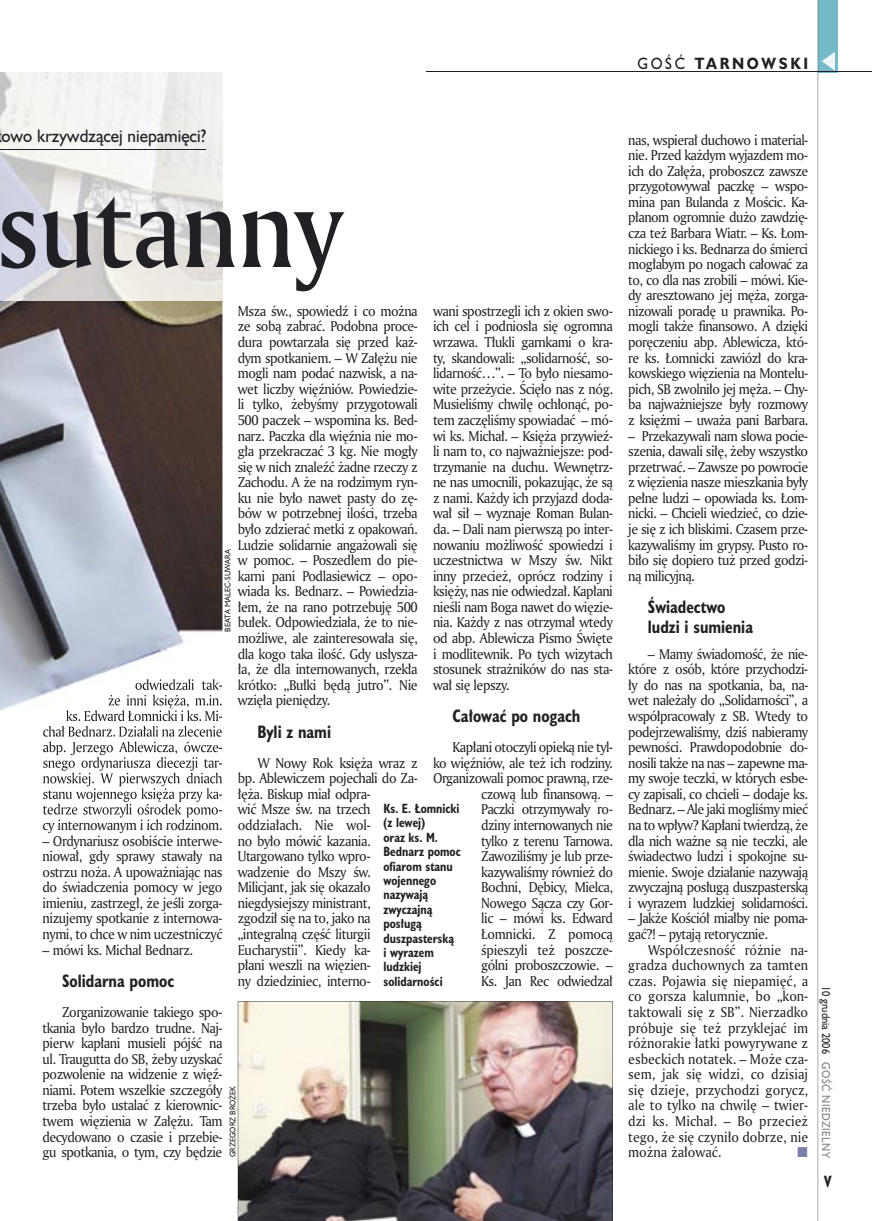
<style>
.page{position:relative;width:872px;height:1221px;background:#fff}
.page>*{position:absolute;margin:0;border:0;box-sizing:border-box;transform-origin:0 0}
.t1{font:108px "Amerigo Md PL";color:#212125;scale:.9 1}
.t2{font:700 16.5px/19.5px "Humanst 521 Cn PL";color:#212125;scale:.94 1}
.t3{font:16.5px "Humanst 521 PL";color:#212125;scale:.94 1}
.t4{font:700 15px "Humanst 521 PL";letter-spacing:.2em;color:#212125;scale:.9 1}
.t5{font:700 15px "Humanst 521 Cn PL";color:#212125;scale:.94 1}
.t6{font:13.8px/15.6px "Amerigo PL";letter-spacing:-.035em;color:#212125;text-align:justify;scale:.94 1}
.t7{font:700 12.3px/14.4px "Humanst 521 Cn PL";color:#212125;scale:.94 1}
.t8{font:10.5px "Humanst 521 PL";letter-spacing:.05em;color:#7f7e83;scale:.9 1}
.t9{font:10.5px "Humanst 521 PL";color:#212125;scale:.9 1}
.t10{font:7.5px "Humanst 521 PL";color:#212125;scale:.94 1}
.s1{font-weight:400}
</style>
<div class="page">
<div style="left:818px;top:0;width:19px;height:72px;background:#76baca"></div>
<hr style="left:817px;top:0;width:1px;height:1220px;background:#212125">
<svg style="left:821px;top:52px;width:14px;height:19px"></svg>
<hr style="left:425px;top:72px;width:447px;height:1px;background:#212125">
<img style="left:238px;top:1001px;width:375px;height:219px">
<img style="left:0;top:72px;width:222px;height:746px">
<img style="left:135px;top:679px;width:87px;height:11px">
<img style="left:108px;top:694px;width:114px;height:14px">
<img style="left:66px;top:710px;width:156px;height:11px">
<img style="left:43px;top:725px;width:179px;height:11px">
<img style="left:43px;top:741px;width:179px;height:14px">
<img style="left:43px;top:757px;width:179px;height:13px">
<img style="left:43px;top:772px;width:179px;height:14px">
<img style="left:43px;top:788px;width:179px;height:15px">
<img style="left:43px;top:803px;width:179px;height:14px">
<img style="left:44px;top:819px;width:174px;height:5px">
<hr style="left:0;top:149px;width:206px;height:1px;background:#212125">
<p class="t4" style="left:637px;top:53px;width:191px"><span class="s1">GOŚĆ</span> TARNOWSKI</p>
<p class="t3" style="left:1px;top:124px;width:219px">owo krzywdzącej niepamięci?</p>
<h1 class="t1" style="left:-3px;top:156px;width:385px">sutanny</h1>
<p class="t6" style="left:238px;top:303px;width:193px">Msza św., spowiedź i co można ze sobą zabrać. Podobna proce&shy;dura powtarzała się przed każ&shy;dym spotkaniem. – W Załężu nie mogli nam podać nazwisk, a na&shy;wet liczby więźniów. Powiedzie&shy;li tylko, żebyśmy przygotowali 500 paczek – wspomina ks. Bed&shy;narz. Paczka dla więźnia nie mo&shy;gła przekraczać 3 kg. Nie mogły się w nich znaleźć żadne rzeczy z Zachodu. A że na rodzimym ryn&shy;ku nie było nawet pasty do zę&shy;bów w potrzebnej ilości, trzeba było zdzierać metki z opakowań.<br>Ludzie solidarnie angażowali się w pomoc. – Poszedłem do pie&shy;karni pani Podlasiewicz – opo&shy;wiada ks. Bednarz. – Powiedzia&shy;łem, że na rano potrzebuję 500 bułek. Odpowiedziała, że to nie&shy;możliwe, ale zainteresowała się, dla kogo taka ilość. Gdy usłysza&shy;ła, że dla internowanych, rzekła krótko: „Bułki będą jutro”. Nie wzięła pieniędzy.</p>
<p class="t2" style="left:257px;top:721px;width:80px">Byli z nami</p>
<p class="t6" style="left:238px;top:754px;width:193px;text-align:left;text-indent:20px">W Nowy Rok księża wraz z bp. Ablewiczem pojechali do Za&shy;łęża. Biskup miał odpra-<br>wić Msze św. na trzech oddziałach. Nie wol-<br>no było mówić kazania.<br>Utargowano tylko wpro&shy;wadzenie do Mszy św.<br>Milicjant, jak się okazało niegdysiejszy ministrant,<br>zgodził się na to, jako na „integralną część liturgii<br>Eucharystii”. Kiedy ka-<br>płani weszli na więzien-<br>ny dziedziniec, interno-</p>
<p class="t6" style="left:433px;top:303px;width:193px">wani spostrzegli ich z okien swo&shy;ich cel i podniosła się ogromna wrzawa. Tłukli garnkami o kra&shy;ty, skandowali: „solidarność, so&shy;lidarność…”. – To było niesamo&shy;wite przeżycie. Ścięło nas z nóg.<br>Musieliśmy chwilę ochłonąć, po&shy;tem zaczęliśmy spowiadać – mó&shy;wi ks. Michał. – Księża przywieź&shy;li nam to, co najważniejsze: pod&shy;trzymanie na duchu. Wewnętrz&shy;ne nas umocnili, pokazując, że są z nami. Każdy ich przyjazd doda&shy;wał sił – wyznaje Roman Bulan&shy;da. – Dali nam pierwszą po inter&shy;nowaniu możliwość spowiedzi i uczestnictwa w Mszy św. Nikt inny przecież, oprócz rodziny i księży, nas nie odwiedzał. Kapłani nieśli nam Boga nawet do więzie&shy;nia. Każdy z nas otrzymał wtedy od abp. Ablewicza Pismo Święte i modlitewnik. Po tych wizytach stosunek strażników do nas sta&shy;wał się lepszy.</p>
<p class="t2" style="left:452px;top:705px;width:137px">Całować po nogach</p>
<p class="t6" style="left:433px;top:739px;width:193px;text-align:right">Kapłani otoczyli opieką nie tyl-<br>ko więźniów, ale też ich rodziny.<br>Organizowali pomoc prawną, rze&shy;czową lub finansową. –<br>Paczki otrzymywały ro-<br>dziny internowanych nie<br>tylko z terenu Tarnowa.<br>Zawoziliśmy je lub prze&shy;kazywaliśmy również do<br>Bochni, Dębicy, Mielca,<br>Nowego Sącza czy Gor-<br>lic – mówi ks. Edward<br>Łomnicki. Z pomocą śpieszyli też poszcze-<br>gólni proboszczowie. –<br>Ks. Jan Rec odwiedzał</p>
<p class="t10" style="left:223px;top:631px;width:89px;rotate:-90deg">BEATA MALEC-SUWARA</p>
<p class="t7" style="left:383px;top:800px;width:84px">Ks. E. Łomnicki (z lewej)<br>oraz ks. M.<br>Bednarz pomoc ofiarom stanu wojennego nazywają zwyczajną posługą duszpasterską<br>i wyrazem ludzkiej solidarności</p>
<p class="t6" style="left:43px;top:816px;width:193px">cy internowanym i ich rodzinom.</p>
<p class="t6" style="left:43px;top:832px;width:193px">– Ordynariusz osobiście interwe&shy;niował, gdy sprawy stawały na ostrzu noża. A upoważniając nas do świadczenia pomocy w jego imieniu, zastrzegł, że jeśli zorga&shy;nizujemy spotkanie z internowa&shy;nymi, to chce w nim uczestniczyć</p>
<p class="t6" style="left:43px;top:941px;width:162px">– mówi ks. Michał Bednarz.</p>
<p class="t2" style="left:62px;top:970px;width:121px">Solidarna pomoc</p>
<p class="t6" style="left:43px;top:1003px;width:193px;text-indent:20px">Zorganizowanie takiego spo&shy;tkania było bardzo trudne. Naj&shy;pierw kapłani musieli pójść na ul. Traugutta do SB, żeby uzyskać pozwolenie na widzenie z więź&shy;niami. Potem wszelkie szczegóły trzeba było ustalać z kierownic&shy;twem więzienia w Załężu. Tam decydowano o czasie i przebie&shy;gu spotkania, o tym, czy będzie</p>
<p class="t10" style="left:227px;top:1156px;width:77px;rotate:-90deg">GRZEGORZ BROŻEK</p>
<p class="t6" style="left:628px;top:131px;width:193px">nas, wspierał duchowo i material&shy;nie. Przed każdym wyjazdem mo&shy;ich do Załęża, proboszcz zawsze przygotowywał paczkę – wspo&shy;mina pan Bulanda z Mościc. Ka&shy;płanom ogromnie dużo zawdzię&shy;cza też Barbara Wiatr. – Ks. Łom&shy;nickiego i ks. Bednarza do śmierci mogłabym po nogach całować za to, co dla nas zrobili – mówi. Kie&shy;dy aresztowano jej męża, zorga&shy;nizowali poradę u prawnika. Po&shy;mogli także finansowo. A dzięki poręczeniu abp. Ablewicza, któ&shy;re ks. Łomnicki zawiózł do kra&shy;kowskiego więzienia na Montelu&shy;pich, SB zwolniło jej męża. – Chy&shy;ba najważniejsze były rozmowy z księżmi – uważa pani Barbara.</p>
<p class="t6" style="left:628px;top:427px;width:193px">– Przekazywali nam słowa pocie&shy;szenia, dawali siłę, żeby wszystko przetrwać. – Zawsze po powrocie z więzienia nasze mieszkania były pełne ludzi – opowiada ks. Łom&shy;nicki. – Chcieli wiedzieć, co dzie&shy;je się z ich bliskimi. Czasem prze&shy;kazywaliśmy im grypsy. Pusto ro&shy;biło się dopiero tuż przed godzi&shy;ną milicyjną.</p>
<p class="t2" style="left:648px;top:596px;width:113px">Świadectwo ludzi i sumienia</p>
<p class="t6" style="left:628px;top:645px;width:193px;text-indent:20px">– Mamy świadomość, że nie&shy;które z osób, które przychodzi&shy;ły do nas na spotkania, ba, na&shy;wet należały do „Solidarności”, a współpracowały z SB. Wtedy to podejrzewaliśmy, dziś nabieramy pewności. Prawdopodobnie do&shy;nosili także na nas – zapewne ma&shy;my swoje teczki, w których esbe&shy;cy zapisali, co chcieli – dodaje ks.<br>Bednarz. – Ale jaki mogliśmy mieć na to wpływ? Kapłani twierdzą, że dla nich ważne są nie teczki, ale świadectwo ludzi i spokojne su&shy;mienie. Swoje działanie nazywają zwyczajną posługą duszpasterską i wyrazem ludzkiej solidarności.</p>
<p class="t6" style="left:628px;top:910px;width:193px">– Jakże Kościół miałby nie poma&shy;gać?! – pytają retorycznie.</p>
<p class="t6" style="left:628px;top:941px;width:193px;text-indent:20px">Współczesność różnie na&shy;gradza duchownych za tamten czas. Pojawia się niepamięć, a co gorsza kalumnie, bo „kon&shy;taktowali się z SB”. Nierzadko próbuje się też przyklejać im różnorakie łatki powyrywane z esbeckich notatek. – Może cza&shy;sem, jak się widzi, co dzisiaj się dzieje, przychodzi gorycz, ale to tylko na chwilę – twier&shy;dzi ks. Michał. – Bo przecież tego, że się czyniło dobrze, nie można żałować.</p>
<p class="t9" style="left:833px;top:985px;width:77px;rotate:90deg">10 grudnia 2006</p>
<p class="t8" style="left:833px;top:1062px;width:108px;rotate:90deg">GOŚĆ NIEDZIELNY</p>
<p class="t5" style="left:824px;top:1171px;width:9px">V</p>
</div>
